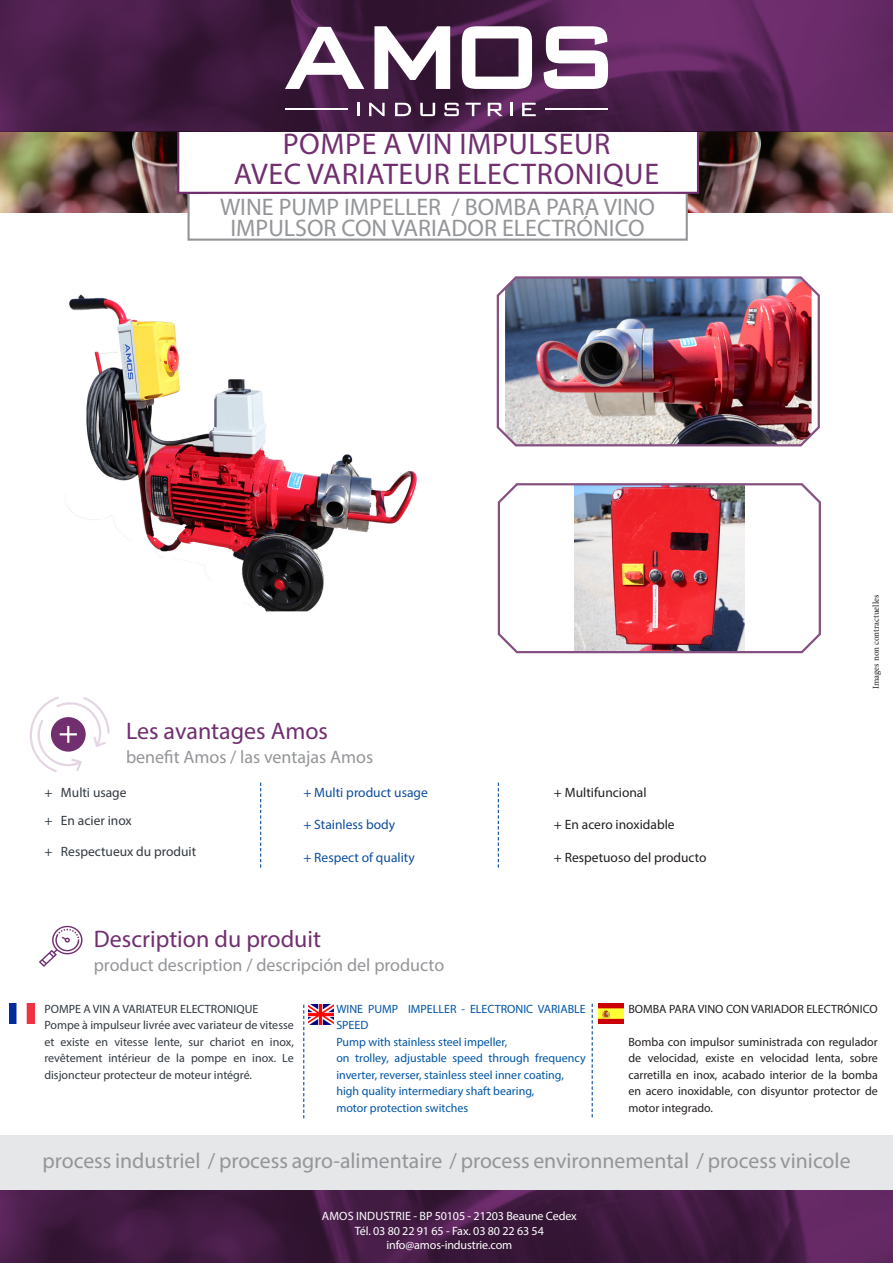
<style>
.page{position:relative;width:893px;height:1263px;background:#fff}
.page>*{position:absolute;margin:0;border:0;box-sizing:border-box;transform-origin:0 0}
.t1{font:30px "Myriad Pro";letter-spacing:.02em;color:#712f70}
.t2{font:24px/21px "Myriad Pro";color:#939598;text-align:center}
.t3{font:24px "Myriad Pro";color:#712f70}
.t4{font:21.75px "Myriad Pro";color:#939598}
.t5{font:18px "Myriad Pro";color:#939598}
.t6{font:13.5px "Myriad Pro";color:#231f20}
.t7{font:13.5px "Myriad Pro";color:#0d4d9b}
.t8{font:13.5px "Myriad Pro";color:#313940}
.t9{font:12px/16.5px "Myriad Pro";color:#0155a5}
.t10{font:12px/16.5px "Myriad Pro";color:#231f20;text-align:justify}
.t11{font:12px/16.5px "Myriad Pro";color:#313940;text-align:justify}
.t12{font:12px "Myriad Pro";letter-spacing:-.01em;color:#fff}
.t13{font:9px "Minion Pro";color:#231f20}
</style>
<div class="page">
<img style="left:688px;top:132px;width:205px;height:81px">
<svg style="left:0;top:1190px;width:893px;height:73px;fill:#401a41"></svg>
<div style="left:0;top:1135px;width:893px;height:55px;background:#e6e7e9"></div>
<img style="left:0;top:132px;width:187px;height:81px">
<div style="left:187px;top:193px;width:501px;height:48px;background:#fff;border:2px solid #939598"></div>
<div style="left:177px;top:131px;width:522px;height:63px;background:#fff;border:2px solid #712f70"></div>
<svg style="left:0;top:0;width:893px;height:132px"></svg>
<svg style="left:285px;top:27px;width:79px;height:62px"></svg>
<svg style="left:374px;top:26px;width:76px;height:63px"></svg>
<svg style="left:544px;top:26px;width:64px;height:63px"></svg>
<svg style="left:462px;top:26px;width:70px;height:63px"></svg>
<svg style="left:357px;top:103px;width:3px;height:13px"></svg>
<svg style="left:369px;top:103px;width:16px;height:13px"></svg>
<svg style="left:395px;top:103px;width:16px;height:13px"></svg>
<svg style="left:420px;top:103px;width:15px;height:13px"></svg>
<svg style="left:444px;top:103px;width:15px;height:13px"></svg>
<svg style="left:465px;top:103px;width:16px;height:13px"></svg>
<svg style="left:488px;top:103px;width:15px;height:13px"></svg>
<svg style="left:510px;top:103px;width:3px;height:13px"></svg>
<svg style="left:522px;top:103px;width:14px;height:13px"></svg>
<hr style="left:545px;top:109px;width:63px;height:1px;background:#fff">
<hr style="left:285px;top:109px;width:63px;height:1px;background:#fff">
<svg style="left:30px;top:696px;width:80px;height:76px"></svg>
<svg style="left:260px;top:782px;width:1px;height:86px"></svg>
<svg style="left:39px;top:926px;width:43px;height:41px"></svg>
<img style="left:308px;top:1005px;width:25px;height:19px">
<img style="left:599px;top:1004px;width:24px;height:19px">
<img style="left:9px;top:1004px;width:25px;height:19px">
<svg style="left:303px;top:1005px;width:1px;height:113px"></svg>
<img style="left:496px;top:276px;width:324px;height:171px">
<svg style="left:497px;top:483px;width:324px;height:171px"></svg>
<img style="left:69px;top:294px;width:348px;height:318px">
<svg style="left:498px;top:782px;width:1px;height:86px"></svg>
<svg style="left:592px;top:1004px;width:1px;height:113px"></svg>
<p class="t1" style="left:283px;top:126px;width:329px">POMPE A VIN IMPULSEUR</p>
<p class="t1" style="left:234px;top:156px;width:427px">AVEC VARIATEUR ELECTRONIQUE</p>
<p class="t2" style="left:220px;top:196px;width:437px">WINE PUMP IMPELLER / BOMBA PARA VINO<br>IMPULSOR CON VARIADOR ELECTRÓNICO</p>
<p class="t3" style="left:126px;top:716px;width:204px">Les avantages Amos</p>
<p class="t5" style="left:126px;top:746px;width:249px">benefit Amos / las ventajas Amos</p>
<p class="t8" style="left:44px;top:784px;width:84px">+ Multi usage</p>
<p class="t8" style="left:44px;top:812px;width:89px">+ En acier inox</p>
<p class="t8" style="left:44px;top:843px;width:153px">+ Respectueux du produit</p>
<p class="t7" style="left:303px;top:784px;width:126px">+ Multi product usage</p>
<p class="t7" style="left:303px;top:816px;width:93px">+ Stainless body</p>
<p class="t7" style="left:303px;top:849px;width:113px">+ Respect of quality</p>
<p class="t6" style="left:554px;top:784px;width:94px">+ Multifuncional</p>
<p class="t6" style="left:554px;top:816px;width:122px">+ En acero inoxidable</p>
<p class="t6" style="left:554px;top:849px;width:154px">+ Respetuoso del producto</p>
<p class="t13" style="left:870px;top:689px;width:95px;rotate:-90deg">Images non contractuelles</p>
<p class="t3" style="left:94px;top:924px;width:229px">Description du produit</p>
<p class="t5" style="left:94px;top:953px;width:352px">product description / descripción del producto</p>
<p class="t11" style="left:44px;top:1000px;width:215px">POMPE A VIN A VARIATEUR ELECTRONIQUE</p>
<p class="t11" style="left:44px;top:1017px;width:251px">Pompe à impulseur livrée avec variateur de vitesse et existe en vitesse lente, sur chariot en inox, revêtement intérieur de la pompe en inox. Le disjoncteur protecteur de moteur intégré.</p>
<p class="t9" style="left:336px;top:1000px;width:251px">WINE PUMP IMPELLER - ELECTRONIC VARIABLE<br>SPEED</p>
<p class="t9" style="left:336px;top:1033px;width:173px">Pump with stainless steel impeller,</p>
<p class="t9" style="left:336px;top:1050px;width:251px">on trolley, adjustable speed through frequency inverter, reverser, stainless steel inner coating,</p>
<p class="t9" style="left:336px;top:1083px;width:199px">high quality intermediary shaft bearing,</p>
<p class="t9" style="left:336px;top:1099px;width:133px">motor protection switches</p>
<p class="t10" style="left:628px;top:1000px;width:251px">BOMBA PARA VINO CON VARIADOR ELECTRÓNICO</p>
<p class="t10" style="left:628px;top:1033px;width:251px">Bomba con impulsor suministrada con regulador de velocidad, existe en velocidad lenta, sobre carretilla en inox, acabado interior de la bomba en acero inoxidable, con disyuntor protector de motor integrado.</p>
<p class="t4" style="left:43px;top:1147px;width:809px">process industriel / process agro-alimentaire / process environnemental / process vinicole</p>
<p class="t12" style="left:322px;top:1209px;width:256px">AMOS INDUSTRIE - BP 50105 - 21203 Beaune Cedex</p>
<p class="t12" style="left:355px;top:1223px;width:191px">Tél. 03 80 22 91 65 - Fax. 03 80 22 63 54</p>
<p class="t12" style="left:386px;top:1237px;width:127px">info@amos-industrie.com</p>
</div>
